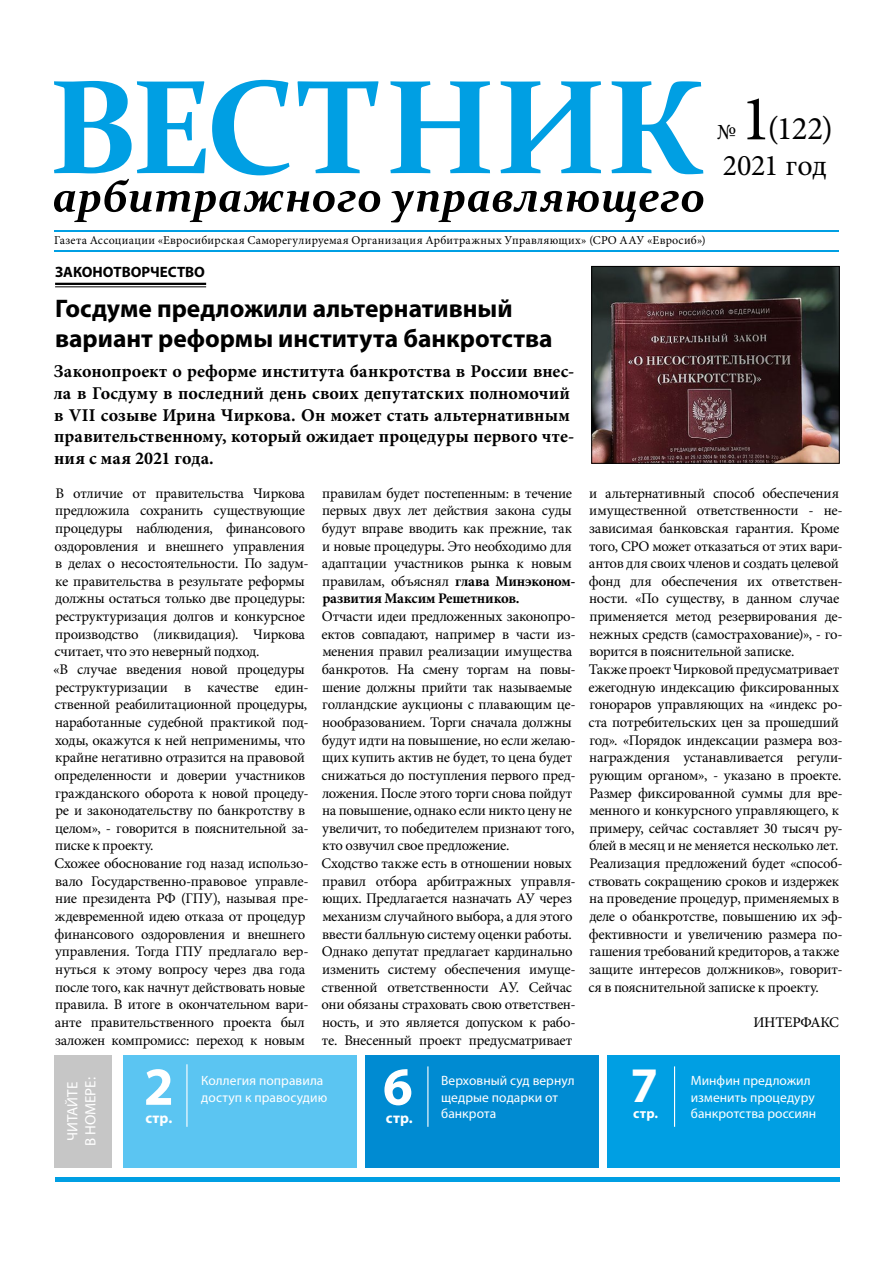
<style>
.page{position:relative;width:893px;height:1263px;background:#fff}
.page>*{position:absolute;margin:0;border:0;box-sizing:border-box;transform-origin:0 0}
.t1{font:700 54px "Myriad Pro";color:#fff}
.t2{font:700 49.95px "Myriad Pro";color:#fff}
.t3{font:33px "Minion Pro";color:#000}
.t4{font:30px "Minion Pro";letter-spacing:-.01em;color:#000}
.t5{font:700 25.5px/30.6px "Myriad Pro";color:#000}
.t6{font:22.5px "Minion Pro";color:#000}
.t7{font:700 18px/21.6px "Minion Pro";letter-spacing:.01em;color:#000}
.t8{font:700 15px "Myriad Pro";color:#000}
.t9{font:15px/18px "Myriad Pro";letter-spacing:-.005em;color:#fff;text-align:center}
.t10{font:700 15px "Myriad Pro";letter-spacing:.015em;color:#fff}
.t11{font:14.7px/17.7px "Minion Pro";letter-spacing:-.015em;color:#000}
.t12{font:500 14.7px "Minion Pro";letter-spacing:-.02em;color:#000}
.t13{font:700 13.95px "Myriad Pro";color:#fff}
.t14{font:13.5px/16.2px "Myriad Pro";letter-spacing:.005em;color:#fff}
.t15{font:12px "Minion Pro";letter-spacing:.025em;color:#000}
.s1{font-size:64.5px}
.s2{font-weight:700}
</style>
<div class="page">
<hr style="left:54px;top:231px;width:785px;height:1px;background:#009fe3">
<hr style="left:54px;top:250px;width:785px;height:1px;background:#009fe3">
<div style="left:55px;top:1177px;width:785px;height:5px;background:#009fe3"></div>
<svg style="left:54px;top:80px;width:649px;height:95px"></svg>
<svg style="left:54px;top:179px;width:649px;height:43px"></svg>
<div style="left:123px;top:1055px;width:233px;height:112px;background:#5bc5f2"></div>
<hr style="left:186px;top:1064px;width:1px;height:63px;background:#fff">
<div style="left:607px;top:1055px;width:233px;height:112px;background:#009fe3"></div>
<div style="left:365px;top:1055px;width:233px;height:112px;background:#008bd2"></div>
<hr style="left:427px;top:1066px;width:1px;height:61px;background:#fff">
<div style="left:54px;top:1055px;width:57px;height:112px;background:#c6c6c6"></div>
<hr style="left:55px;top:283px;width:151px;height:2px;background:#000">
<hr style="left:55px;top:286px;width:151px;height:1px;background:#000">
<img style="left:593px;top:268px;width:244px;height:193px">
<div style="left:591px;top:266px;width:248px;height:197px;border:1px solid #000"></div>
<hr style="left:674px;top:1066px;width:1px;height:61px;background:#fff">
<h3 class="t3" style="left:740px;top:107px;width:94px"><span class="s1">1</span>(122)</h3>
<h3 class="t4" style="left:723px;top:146px;width:105px">2021 год</h3>
<h3 class="t6" style="left:717px;top:117px;width:21px">№</h3>
<p class="t15" style="left:54px;top:232px;width:653px">Газета Ассоциации «Евросибирская Саморегулируемая Организация Арбитражных Управляющих» (СРО ААУ «Евросиб»)</p>
<p class="t8" style="left:55px;top:263px;width:151px">ЗАКОНОТВОРЧЕСТВО</p>
<h3 class="t5" style="left:55px;top:292px;width:499px">Госдуме предложили альтернативный вариант реформы института банкротства</h3>
<p class="t7" style="left:54px;top:361px;width:522px">Законопроект о реформе института банкротства в России внес&shy;ла в Госдуму в последний день своих депутатских полномочий в VII созыве Ирина Чиркова. Он может стать альтернативным правительственному, который ожидает процедуры первого чте&shy;ния с мая 2021 года.</p>
<p class="t11" style="left:53px;top:484px;width:257px">В отличие от правительства Чиркова предложила сохранить существующие процедуры наблюдения, финансового оздоровления и внешнего управления в делах о несостоятельности. По задум&shy;ке правительства в результате реформы должны остаться только две процедуры: реструктуризация долгов и конкурсное производство (ликвидация). Чиркова считает, что это неверный подход.<br>«В случае введения новой процедуры реструктуризации в качестве един&shy;ственной реабилитационной процедуры, наработанные судебной практикой под&shy;ходы, окажутся к ней неприменимы, что крайне негативно отразится на правовой определенности и доверии участников гражданского оборота к новой процеду&shy;ре и законодательству по банкротству в целом», - говорится в пояснительной за&shy;писке к проекту.<br>Схожее обоснование год назад использо&shy;вало Государственно-правовое управле&shy;ние президента РФ (ГПУ), называя пре&shy;ждевременной идею отказа от процедур финансового оздоровления и внешнего управления. Тогда ГПУ предлагало вер&shy;нуться к этому вопросу через два года после того, как начнут действовать новые правила. В итоге в окончательном вари&shy;анте правительственного проекта был заложен компромисс: переход к новым</p>
<p class="t11" style="left:322px;top:484px;width:255px">правилам будет постепенным: в течение первых двух лет действия закона суды будут вправе вводить как прежние, так и новые процедуры. Это необходимо для адаптации участников рынка к новым правилам, объяснял <span class="s2">глава Минэконом&shy;развития Максим Решетников.</span></p>
<p class="t11" style="left:321px;top:608px;width:256px">Отчасти идеи предложенных законопро&shy;ектов совпадают, например в части из&shy;менения правил реализации имущества банкротов. На смену торгам на повы&shy;шение должны прийти так называемые голландские аукционы с плавающим це&shy;нообразованием. Торги сначала должны будут идти на повышение, но если желаю&shy;щих купить актив не будет, то цена будет снижаться до поступления первого пред&shy;ложения. После этого торги снова пойдут на повышение, однако если никто цену не увеличит, то победителем признают того, кто озвучил свое предложение.<br>Сходство также есть в отношении новых правил отбора арбитражных управля&shy;ющих. Предлагается назначать АУ через механизм случайного выбора, а для этого ввести балльную систему оценки работы.<br>Однако депутат предлагает кардинально изменить систему обеспечения имуще&shy;ственной ответственности АУ. Сейчас они обязаны страховать свою ответствен&shy;ность, и это является допуском к рабо&shy;те. Внесенный проект предусматривает</p>
<p class="t11" style="left:589px;top:484px;width:256px">и альтернативный способ обеспечения имущественной ответственности - не&shy;зависимая банковская гарантия. Кроме того, СРО может отказаться от этих вари&shy;антов для своих членов и создать целевой фонд для обеспечения их ответствен&shy;ности. «По существу, в данном случае применяется метод резервирования де&shy;нежных средств (самострахование)», - го&shy;ворится в пояснительной записке.<br>Также проект Чирковой предусматривает ежегодную индексацию фиксированных гонораров управляющих на «индекс ро&shy;ста потребительских цен за прошедший год». «Порядок индексации размера воз&shy;награждения устанавливается регули&shy;рующим органом», - указано в проекте.<br>Размер фиксированной суммы для вре&shy;менного и конкурсного управляющего, к примеру, сейчас составляет 30 тысяч ру&shy;блей в месяц и не меняется несколько лет.<br>Реализация предложений будет «способ&shy;ствовать сокращению сроков и издержек на проведение процедур, применяемых в деле о обанкротстве, повышению их эф&shy;фективности и увеличению размера по&shy;гашения требований кредиторов, а также защите интересов должников», говорит&shy;ся в пояснительной записке к проекту.</p>
<p class="t12" style="left:753px;top:1012px;width:87px">ИНТЕРФАКС</p>
<p class="t9" style="left:63px;top:1146px;width:70px;rotate:-90deg">ЧИТАЙТЕ<br>В НОМЕРЕ:</p>
<h1 class="t1" style="left:144px;top:1051px;width:31px">2</h1>
<p class="t10" style="left:145px;top:1108px;width:28px">стр.</p>
<p class="t14" style="left:201px;top:1073px;width:124px">Коллегия поправила</p>
<p class="t14" style="left:201px;top:1089px;width:127px">доступ к правосудию</p>
<h1 class="t1" style="left:383px;top:1051px;width:31px">6</h1>
<p class="t10" style="left:386px;top:1108px;width:28px">стр.</p>
<h2 class="t2" style="left:630px;top:1052px;width:29px">7</h2>
<p class="t13" style="left:633px;top:1104px;width:27px">стр.</p>
<p class="t14" style="left:441px;top:1073px;width:135px">Верховный суд вернул щедрые подарки от банкрота</p>
<p class="t14" style="left:691px;top:1073px;width:125px">Минфин предложил изменить процедуру</p>
<p class="t14" style="left:691px;top:1105px;width:127px">банкротства россиян</p>
</div>
